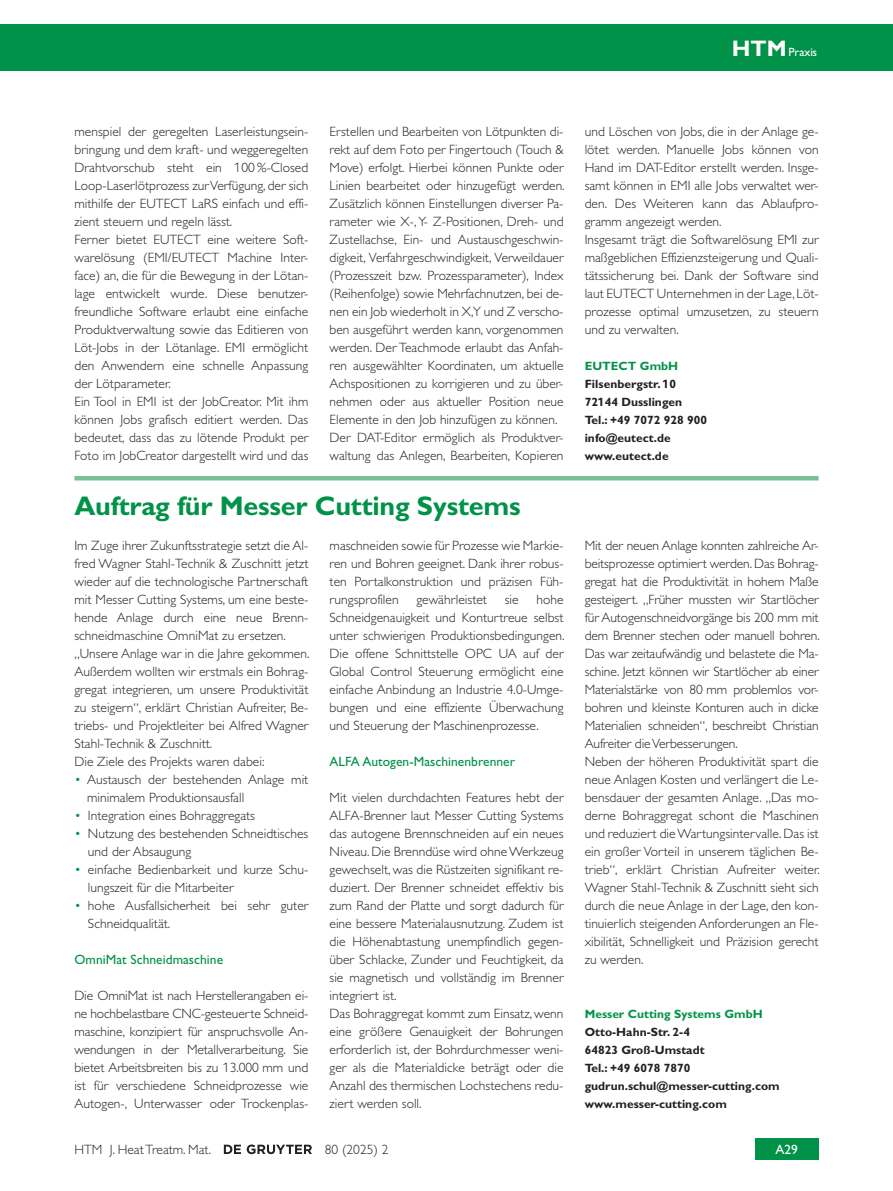
<style>
.page{position:relative;width:893px;height:1191px;background:#fff}
.page>*{position:absolute;margin:0;border:0;box-sizing:border-box;transform-origin:0 0}
.t1{font:27px "Gill Sans HTM Bold";letter-spacing:-.005em;color:#009248}
.t2{font:13.5px/18px "Gill Sans HTM Light";letter-spacing:.005em;color:#231f20}
.t3{font:13.5px "Gill Sans HTM Regular";letter-spacing:.005em;color:#009248}
.t4{font:13.5px "Gill Sans HTM Regular";color:#fff}
.t5{font:12px/18px "Gill Sans HTM Bold";letter-spacing:.005em;color:#231f20}
.t6{font:12px "Gill Sans HTM Bold";letter-spacing:.005em;color:#009248}
.t7{font:12px "Gill Sans HTM Regular";color:#fff}
.s1{font-family:"Gill Sans HTM Bold";font-size:22.5px}
.s2{color:#00984a}
</style>
<div class="page">
<div style="left:0;top:25px;width:893px;height:46px;background:#009248"></div>
<svg style="left:224px;top:1144px;width:88px;height:10px"></svg>
<div style="left:755px;top:1138px;width:63px;height:21px;background:#009248"></div>
<hr style="left:74px;top:476px;width:745px;height:4px;background:#7bbd94">
<p class="t7" style="left:732px;top:45px;width:87px"><span class="s1">HTM</span>Praxis</p>
<p class="t2" style="left:74px;top:123px;width:235px">menspiel der geregelten Laserleistungsein&shy;bringung und dem kraft- und weggeregelten Drahtvorschub steht ein 100 %-Closed Loop-Laserlötprozess zur Verfügung, der sich mithilfe der EUTECT LaRS einfach und effi&shy;zient steuern und regeln lässt.<br>Ferner bietet EUTECT eine weitere Soft&shy;warelösung (EMI/EUTECT Machine Inter&shy;face) an, die für die Bewegung in der Lötan&shy;lage entwickelt wurde. Diese benutzer&shy;freundliche Software erlaubt eine einfache Produktverwaltung sowie das Editieren von Löt-Jobs in der Lötanlage. EMI ermöglicht den Anwendern eine schnelle Anpassung der Lötparameter.<br>Ein Tool in EMI ist der JobCreator. Mit ihm können Jobs grafisch editiert werden. Das bedeutet, dass das zu lötende Produkt per Foto im JobCreator dargestellt wird und das</p>
<p class="t2" style="left:585px;top:123px;width:235px">und Löschen von Jobs, die in der Anlage ge&shy;lötet werden. Manuelle Jobs können von Hand im DAT-Editor erstellt werden. Insge&shy;samt können in EMI alle Jobs verwaltet wer&shy;den. Des Weiteren kann das Ablaufpro&shy;gramm angezeigt werden.<br>Insgesamt trägt die Softwarelösung EMI zur maßgeblichen Effizienzsteigerung und Quali&shy;tätssicherung bei. Dank der Software sind laut EUTECT Unternehmen in der Lage, Löt&shy;prozesse optimal umzusetzen, zu steuern und zu verwalten.</p>
<p class="t2" style="left:330px;top:123px;width:237px">Erstellen und Bearbeiten von Lötpunkten di&shy;rekt auf dem Foto per Fingertouch (Touch &amp; Move) erfolgt. Hierbei können Punkte oder Linien bearbeitet oder hinzugefügt werden.<br>Zusätzlich können Einstellungen diverser Pa&shy;rameter wie X-, Y- Z-Positionen, Dreh- und Zustellachse, Ein- und Austauschgeschwin&shy;digkeit, Verfahrgeschwindigkeit, Verweildauer (Prozesszeit bzw. Prozessparameter), Index (Reihenfolge) sowie Mehrfachnutzen, bei de&shy;nen ein Job wiederholt in X,Y und Z verscho&shy;ben ausgeführt werden kann, vorgenommen werden. Der Teachmode erlaubt das Anfah&shy;ren ausgewählter Koordinaten, um aktuelle Achspositionen zu korrigieren und zu über&shy;nehmen oder aus aktueller Position neue Elemente in den Job hinzufügen zu können.<br>Der DAT-Editor ermöglich als Produktver&shy;waltung das Anlegen, Bearbeiten, Kopieren</p>
<p class="t6" style="left:585px;top:359px;width:95px">EUTECT GmbH</p>
<p class="t5" style="left:585px;top:375px;width:124px">Filsenbergstr. 10<br>72144 Dusslingen<br>Tel.: +49 7072 928 900 info@eutect.de www.eutect.de</p>
<h1 class="t1" style="left:74px;top:489px;width:448px">Auftrag für Messer Cutting Systems</h1>
<p class="t2" style="left:74px;top:537px;width:237px">Im Zuge ihrer Zukunftsstrategie setzt die Al&shy;fred Wagner Stahl-Technik &amp; Zuschnitt jetzt wieder auf die technologische Partnerschaft mit Messer Cutting Systems, um eine beste&shy;hende Anlage durch eine neue Brenn&shy;schneidmaschine OmniMat zu ersetzen. „Unsere Anlage war in die Jahre gekommen.<br>Außerdem wollten wir erstmals ein Bohrag&shy;gregat integrieren, um unsere Produktivität zu steigern“, erklärt Christian Aufreiter, Be&shy;triebs- und Projektleiter bei Alfred Wagner Stahl-Technik &amp; Zuschnitt.<br>Die Ziele des Projekts waren dabei:</p>
<p class="t2" style="left:87px;top:771px;width:223px;text-indent:-13px"><span class="s2">•</span> Austausch der bestehenden Anlage mit minimalem Produktionsausfall</p>
<p class="t2" style="left:74px;top:807px;width:182px"><span class="s2">•</span> Integration eines Bohraggregats</p>
<p class="t2" style="left:88px;top:825px;width:222px;text-indent:-14px"><span class="s2">•</span> Nutzung des bestehenden Schneidtisches und der Absaugung</p>
<p class="t2" style="left:88px;top:861px;width:222px;text-indent:-14px"><span class="s2">•</span> einfache Bedienbarkeit und kurze Schu&shy;lungszeit für die Mitarbeiter</p>
<p class="t2" style="left:88px;top:897px;width:222px;text-indent:-14px"><span class="s2">•</span> hohe Ausfallsicherheit bei sehr guter<br>Schneidqualität.</p>
<p class="t3" style="left:74px;top:952px;width:150px">OmniMat Schneidmaschine</p>
<p class="t2" style="left:74px;top:987px;width:235px;text-align:justify">Die OmniMat ist nach Herstellerangaben ei&shy;ne hochbelastbare CNC-gesteuerte Schneid&shy;maschine, konzipiert für anspruchsvolle An&shy;wendungen in der Metallverarbeitung. Sie bietet Arbeitsbreiten bis zu 13.000 mm und ist für verschiedene Schneidprozesse wie Autogen-, Unterwasser oder Trockenplas-</p>
<p class="t2" style="left:330px;top:537px;width:235px;text-align:justify">maschneiden sowie für Prozesse wie Markie&shy;ren und Bohren geeignet. Dank ihrer robus&shy;ten Portalkonstruktion und präzisen Füh&shy;rungsprofilen</p>
<p class="t2" style="left:330px;top:591px;width:237px;text-align:justify;text-indent:207px">hohe Schneidgenauigkeit und Konturtreue selbst unter schwierigen Produktionsbedingungen.<br>Die offene Schnittstelle OPC UA auf der Global Control Steuerung ermöglicht eine einfache Anbindung an Industrie 4.0-Umge&shy;bungen und eine effiziente Überwachung und Steuerung der Maschinenprozesse.</p>
<p class="t3" style="left:330px;top:754px;width:187px">ALFA Autogen-Maschinenbrenner</p>
<p class="t2" style="left:330px;top:789px;width:235px">Mit vielen durchdachten Features hebt der ALFA-Brenner laut Messer Cutting Systems das autogene Brennschneiden auf ein neues Niveau. Die Brenndüse wird ohne Werkzeug gewechselt, was die Rüstzeiten signifikant re&shy;duziert. Der Brenner schneidet effektiv bis zum Rand der Platte und sorgt dadurch für eine bessere Materialausnutzung. Zudem ist die Höhenabtastung unempfindlich gegen&shy;über Schlacke, Zunder und Feuchtigkeit, da sie magnetisch und vollständig im Brenner integriert ist.<br>Das Bohraggregat kommt zum Einsatz, wenn eine größere Genauigkeit der Bohrungen erforderlich ist, der Bohrdurchmesser weni&shy;ger als die Materialdicke beträgt oder die Anzahl des thermischen Lochstechens redu&shy;ziert werden soll.</p>
<p class="t2" style="left:416px;top:591px;width:72px">gewährleistet</p>
<p class="t2" style="left:505px;top:591px;width:15px">sie</p>
<p class="t2" style="left:585px;top:537px;width:237px">Mit der neuen Anlage konnten zahlreiche Ar&shy;beitsprozesse optimiert werden. Das Bohrag&shy;gregat hat die Produktivität in hohem Maße gesteigert. „Früher mussten wir Startlöcher für Autogenschneidvorgänge bis 200 mm mit dem Brenner stechen oder manuell bohren.<br>Das war zeitaufwändig und belastete die Ma&shy;schine. Jetzt können wir Startlöcher ab einer Materialstärke von 80 mm problemlos vor&shy;bohren und kleinste Konturen auch in dicke Materialien schneiden“, beschreibt Christian Aufreiter die Verbesserungen.<br>Neben der höheren Produktivität spart die neue Anlagen Kosten und verlängert die Le&shy;bensdauer der gesamten Anlage. „Das mo&shy;derne Bohraggregat schont die Maschinen und reduziert die Wartungsintervalle. Das ist ein großer Vorteil in unserem täglichen Be&shy;trieb“, erklärt Christian Aufreiter weiter.<br>Wagner Stahl-Technik &amp; Zuschnitt sieht sich durch die neue Anlage in der Lage, den kon&shy;tinuierlich steigenden Anforderungen an Fle&shy;xibilität, Schnelligkeit und Präzision gerecht zu werden.</p>
<p class="t6" style="left:585px;top:1007px;width:180px">Messer Cutting Systems GmbH</p>
<p class="t5" style="left:585px;top:1023px;width:197px">Otto-Hahn-Str. 2-4<br>64823 Groß-Umstadt<br>Tel.: +49 6078 7870 gudrun.schul@messer-cutting.com www.messer-cutting.com</p>
<p class="t2" style="left:74px;top:1140px;width:138px">HTM J. Heat Treatm. Mat.</p>
<p class="t2" style="left:325px;top:1140px;width:65px">80 (2025) 2</p>
<p class="t4" style="left:775px;top:1141px;width:24px">A29</p>
</div>
